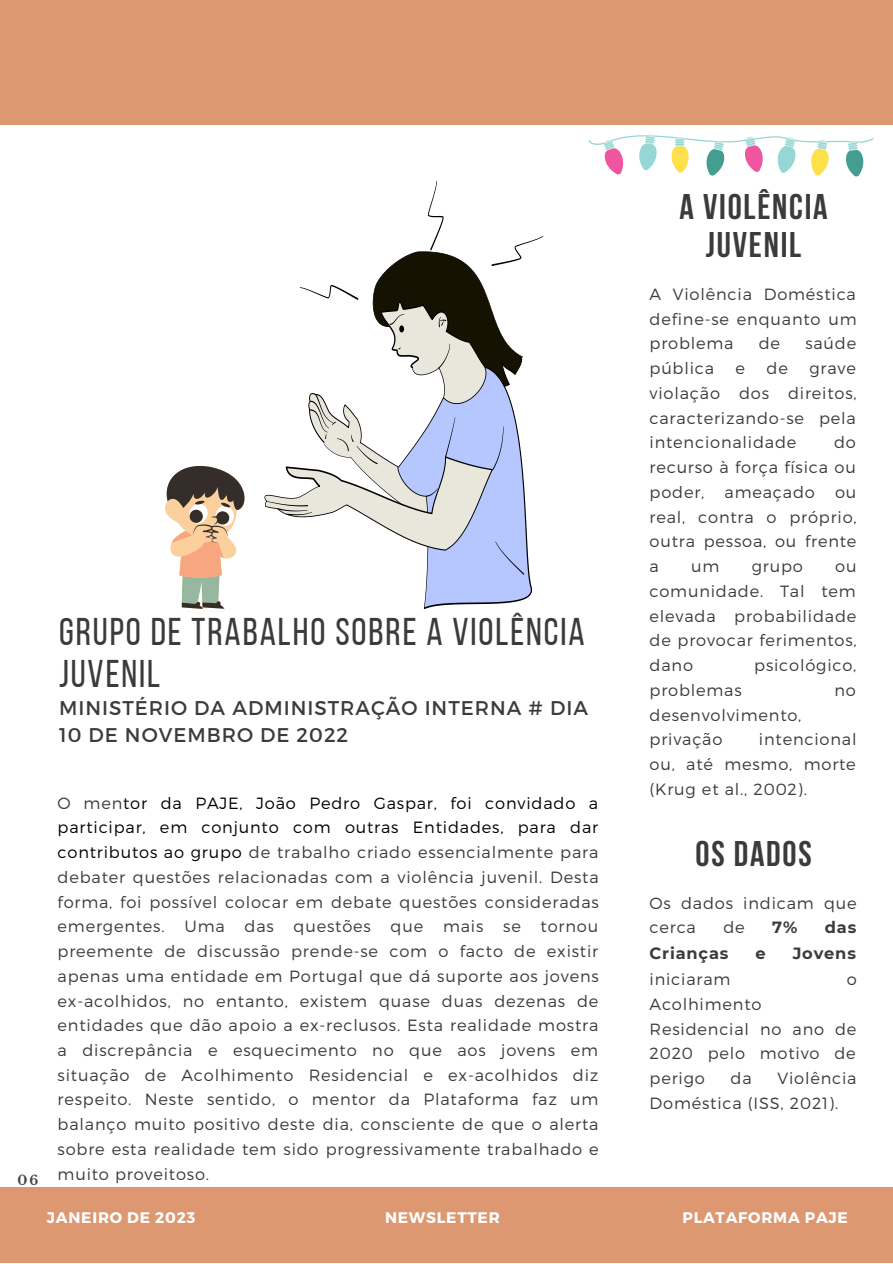
<style>
.page{position:relative;width:893px;height:1264px;background:#fff}
.page>*{position:absolute;margin:0;border:0;box-sizing:border-box;transform-origin:0 0}
.t1{font:38.55px/41.5px "Bebas Neue";letter-spacing:.05em;color:#3b3b3b}
.t2{font:700 35.55px/38.2px "Bebas Neue";letter-spacing:.05em;color:#3b3b3b;text-align:center}
.t3{font:19.8px/27px "Montserrat";letter-spacing:.05em;color:#3b3b3b}
.t4{font:300 16.2px/24.8px "Montserrat";letter-spacing:.05em;color:#3b3b3b;text-align:justify}
.t5{font:700 16.2px "Montserrat";letter-spacing:.05em;color:#3b3b3b}
.t6{font:700 15.3px "Montserrat";letter-spacing:.05em;color:#fff}
.t7{font:700 13.2px "Libre Baskerville";color:#444440}
.s1{color:#000}
</style>
<div class="page">
<div style="left:0;top:0;width:892px;height:1262px;background:#dd9871"></div>
<div style="left:0;top:125px;width:892px;height:1061px;background:#fff"></div>
<svg style="left:588px;top:134px;width:285px;height:43px"></svg>
<svg style="left:264px;top:181px;width:279px;height:428px"></svg>
<svg style="left:165px;top:465px;width:80px;height:147px"></svg>
<h2 class="t2" style="left:679px;top:191px;width:150px">A VIOLÊNCIA<br>JUVENIL</h2>
<h1 class="t1" style="left:59px;top:614px;width:527px">GRUPO DE TRABALHO SOBRE A VIOLÊNCIA<br>JUVENIL</h1>
<p class="t3" style="left:59px;top:693px;width:530px">MINISTÉRIO DA ADMINISTRAÇÃO INTERNA # DIA<br>10 DE NOVEMBRO DE 2022</p>
<p class="t7" style="left:18px;top:1171px;width:22px">06</p>
<p class="t4" style="left:58px;top:789px;width:542px">O men<span class="s1">tor da PAJE, João Pedro Gaspar, foi convidado a participar, em conjunto com outras Entidades, para dar contributos ao grupo</span> de trabalho criado essencialmente para debater questões relacionadas com a violência juvenil. Desta forma, foi possível colocar em debate questões consideradas emergentes. Uma das questões que mais se tornou preemente de discussão prende-se com o facto de existir apenas uma entidade em Portugal que dá suporte aos jovens ex-acolhidos, no entanto, existem quase duas dezenas de entidades que dão apoio a ex-reclusos. Esta realidade mostra a discrepância e esquecimento no que aos jovens em situação de Acolhimento Residencial e ex-acolhidos diz respeito. Neste sentido, o mentor da Plataforma faz um balanço muito positivo deste dia, consciente de que o alerta sobre esta realidade tem sido progressivamente trabalhado e muito proveitoso.</p>
<p class="t4" style="left:649px;top:281px;width:208px">A Violência Doméstica define-se enquanto um problema</p>
<p class="t4" style="left:758px;top:330px;width:23px">de</p>
<p class="t4" style="left:805px;top:330px;width:52px">saúde</p>
<p class="t4" style="left:649px;top:355px;width:66px">pública</p>
<p class="t4" style="left:735px;top:355px;width:11px">e</p>
<p class="t4" style="left:766px;top:355px;width:23px">de</p>
<p class="t4" style="left:649px;top:355px;width:208px;text-indent:160px">grave violação dos direitos, caracterizando-se pela intencionalidade</p>
<p class="t4" style="left:649px;top:429px;width:209px;text-indent:184px">do recurso à força física ou poder, ameaçado ou real, contra o próprio, outra pessoa, ou frente a</p>
<p class="t4" style="left:691px;top:553px;width:30px">um</p>
<p class="t4" style="left:751px;top:553px;width:53px">grupo</p>
<p class="t4" style="left:649px;top:553px;width:209px;text-indent:186px">ou comunidade. Tal tem elevada probabilidade de provocar ferimentos, dano</p>
<p class="t4" style="left:754px;top:652px;width:104px">psicológico,</p>
<p class="t4" style="left:649px;top:676px;width:94px">problemas</p>
<p class="t4" style="left:834px;top:676px;width:23px">no</p>
<p class="t4" style="left:649px;top:701px;width:153px">desenvolvimento, privação</p>
<p class="t4" style="left:649px;top:726px;width:208px;text-indent:109px">intencional ou, até mesmo, morte (Krug et al., 2002).</p>
<h2 class="t2" style="left:695px;top:837px;width:118px">OS DADOS</h2>
<p class="t4" style="left:649px;top:889px;width:209px">Os dados indicam que cerca</p>
<p class="t4" style="left:723px;top:914px;width:23px">de</p>
<p class="t5" style="left:772px;top:917px;width:27px">7%</p>
<p class="t5" style="left:824px;top:917px;width:33px">das</p>
<p class="t5" style="left:649px;top:943px;width:80px">Crianças</p>
<p class="t5" style="left:755px;top:943px;width:12px">e</p>
<p class="t5" style="left:792px;top:943px;width:65px">Jovens</p>
<p class="t4" style="left:649px;top:966px;width:82px">iniciaram</p>
<p class="t4" style="left:846px;top:966px;width:12px">o</p>
<p class="t4" style="left:649px;top:990px;width:208px;text-align:left">Acolhimento<br>Residencial no ano de<br>2020 pelo motivo de perigo</p>
<p class="t4" style="left:649px;top:1065px;width:208px;text-indent:128px">Violência<br>Doméstica (ISS, 2021).</p>
<p class="t4" style="left:730px;top:1065px;width:23px">da</p>
<p class="t6" style="left:47px;top:1207px;width:150px">JANEIRO DE 2023</p>
<p class="t6" style="left:385px;top:1207px;width:116px">NEWSLETTER</p>
<p class="t6" style="left:682px;top:1207px;width:167px">PLATAFORMA PAJE</p>
</div>
